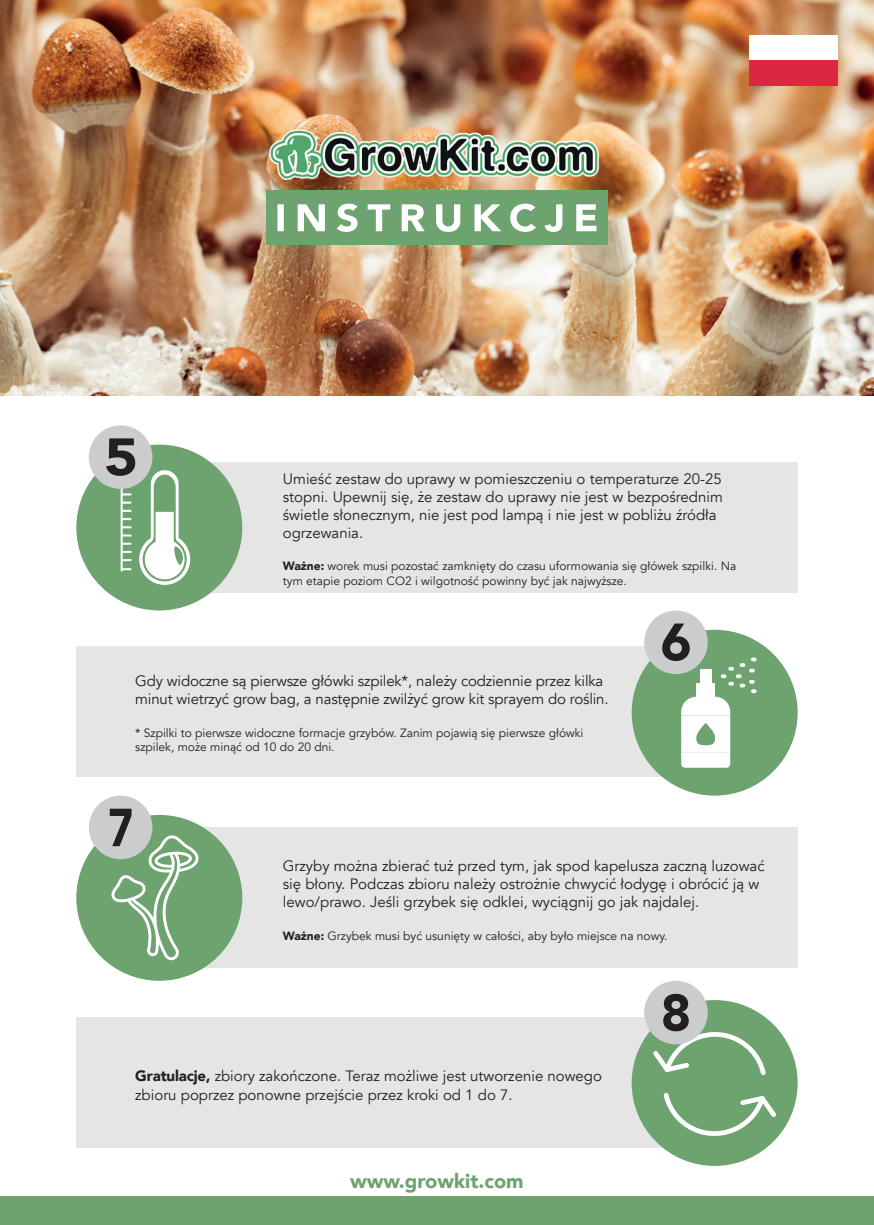
<style>
.page{position:relative;width:874px;height:1225px;background:#fff}
.page>*{position:absolute;margin:0;border:0;box-sizing:border-box;transform-origin:0 0}
.t1{font:900 20px "Avenir";color:#6ca36f}
.t2{font:15px/18px "Avenir";color:#231f20}
.t3{font:12px/14.4px "Avenir";color:#231f20}
.s1{font-weight:900}
</style>
<div class="page">
<div style="left:0;top:1196px;width:873px;height:29px;background:#6ca36f"></div>
<div style="left:159px;top:462px;width:638px;height:131px;background:#e5e5e6"></div>
<div style="left:159px;top:827px;width:638px;height:141px;background:#e5e5e6"></div>
<div style="left:76px;top:646px;width:645px;height:130px;background:#e5e5e6"></div>
<div style="left:76px;top:1017px;width:645px;height:131px;background:#e5e5e6"></div>
<img style="left:0;top:0;width:873px;height:396px">
<div style="left:76px;top:444px;width:166px;height:166px;background:#6ca36f;border-radius:50%"></div>
<div style="left:76px;top:815px;width:166px;height:165px;background:#6ca36f;border-radius:50%"></div>
<div style="left:631px;top:630px;width:166px;height:165px;background:#6ca36f;border-radius:50%"></div>
<div style="left:631px;top:1000px;width:166px;height:166px;background:#6ca36f;border-radius:50%"></div>
<div style="left:89px;top:795px;width:63px;height:64px;background:#cbccce;border-radius:50%"></div>
<div style="left:89px;top:425px;width:63px;height:64px;background:#cbccce;border-radius:50%"></div>
<svg style="left:106px;top:438px;width:84px;height:147px"></svg>
<div style="left:643px;top:610px;width:64px;height:64px;background:#cbccce;border-radius:50%"></div>
<svg style="left:662px;top:623px;width:94px;height:144px"></svg>
<svg style="left:110px;top:808px;width:88px;height:152px"></svg>
<svg style="left:663px;top:1093px;width:113px;height:43px"></svg>
<div style="left:643px;top:980px;width:64px;height:64px;background:#cbccce;border-radius:50%"></div>
<svg style="left:652px;top:993px;width:113px;height:82px"></svg>
<img style="left:238px;top:110px;width:380px;height:71px">
<div style="left:749px;top:35px;width:88px;height:26px;background:#fff"></div>
<div style="left:749px;top:61px;width:88px;height:25px;background:#db273f"></div>
<div style="left:266px;top:191px;width:341px;height:54px;background:#6ca36f"></div>
<svg style="left:277px;top:204px;width:319px;height:28px"></svg>
<p class="t2" style="left:283px;top:470px;width:441px">Umieść zestaw do uprawy w pomieszczeniu o temperaturze 20-25 stopni. Upewnij się, że zestaw do uprawy nie jest w bezpośrednim świetle słonecznym, nie jest pod lampą i nie jest w pobliżu źródła ogrzewania.</p>
<p class="t3" style="left:283px;top:559px;width:454px"><span class="s1">Ważne:</span> worek musi pozostać zamknięty do czasu uformowania się główek szpilki. Na tym etapie poziom CO2 i wilgotność powinny być jak najwyższe.</p>
<p class="t2" style="left:135px;top:672px;width:474px">Gdy widoczne są pierwsze główki szpilek*, należy codziennie przez kilka minut wietrzyć grow bag, a następnie zwilżyć grow kit sprayem do roślin.</p>
<p class="t3" style="left:135px;top:725px;width:449px">* Szpilki to pierwsze widoczne formacje grzybów. Zanim pojawią się pierwsze główki szpilek, może minąć od 10 do 20 dni.</p>
<p class="t2" style="left:283px;top:857px;width:483px">Grzyby można zbierać tuż przed tym, jak spod kapelusza zaczną luzować się błony. Podczas zbioru należy ostrożnie chwycić łodygę i obrócić ją w lewo/prawo. Jeśli grzybek się odklei, wyciągnij go jak najdalej.</p>
<p class="t3" style="left:283px;top:928px;width:386px"><span class="s1">Ważne:</span> Grzybek musi być usunięty w całości, aby było miejsce na nowy.</p>
<p class="t2" style="left:135px;top:1067px;width:468px"><span class="s1">Gratulacje,</span> zbiory zakończone. Teraz możliwe jest utworzenie nowego zbioru poprzez ponowne przejście przez kroki od 1 do 7.</p>
<h1 class="t1" style="left:350px;top:1164px;width:175px">www.growkit.com</h1>
</div>
